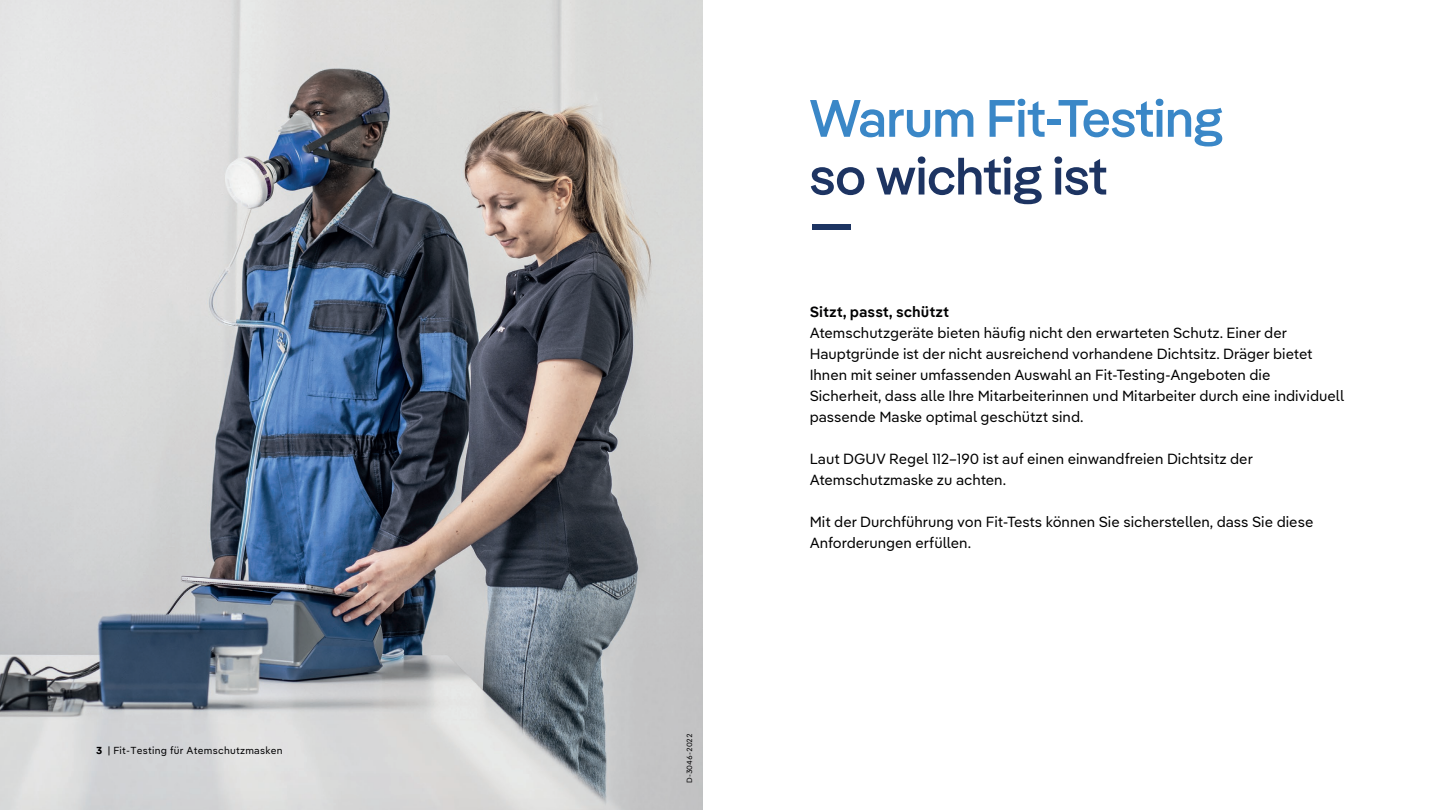
<style>
.page{position:relative;width:1440px;height:810px;background:#fff}
.page>*{position:absolute;margin:0;border:0;box-sizing:border-box;transform-origin:0 0}
.t1{font:500 52.5px "Draeger Pangea";color:#3a87c7}
.t2{font:500 52.5px/47.7px "Draeger Pangea";color:#1d3462}
.t3{font:14.62px/21px "Draeger Pangea Text";color:#000001}
.t4{font:600 14.62px "Draeger Pangea Text";color:#000001}
.t5{font:10.12px "Draeger Pangea Text";letter-spacing:.025em;color:#000001}
.t6{font:7.5px "Draeger Pangea Text";color:#000001}
.s1{font-weight:700}
</style>
<div class="page">
<img style="left:0;top:0;width:703px;height:810px">
<p class="t5" style="left:96px;top:743px;width:188px"><span class="s1">3</span> | Fit-Testing für Atemschutzmasken</p>
<p class="t6" style="left:684px;top:783px;width:51px;rotate:-90deg">D-3046-2022</p>
<h1 class="t1" style="left:810px;top:81px;width:415px">Warum Fit-Testing</h1>
<h1 class="t2" style="left:810px;top:149px;width:299px">so wichtig ist —</h1>
<p class="t4" style="left:810px;top:300px;width:141px">Sitzt, passt, schützt</p>
<p class="t3" style="left:810px;top:321px;width:536px">Atemschutzgeräte bieten häufig nicht den erwarteten Schutz. Einer der Hauptgründe ist der nicht ausreichend vorhandene Dichtsitz. Dräger bietet Ihnen mit seiner umfassenden Auswahl an Fit-Testing-Angeboten die Sicherheit, dass alle Ihre Mitarbeiterinnen und Mitarbeiter durch eine individuell passende Maske optimal geschützt sind.</p>
<p class="t3" style="left:810px;top:447px;width:445px">Laut DGUV Regel 112–190 ist auf einen einwandfreien Dichtsitz der<br>Atemschutzmaske zu achten.</p>
<p class="t3" style="left:810px;top:510px;width:505px">Mit der Durchführung von Fit-Tests können Sie sicherstellen, dass Sie diese<br>Anforderungen erfüllen.</p>
</div>
